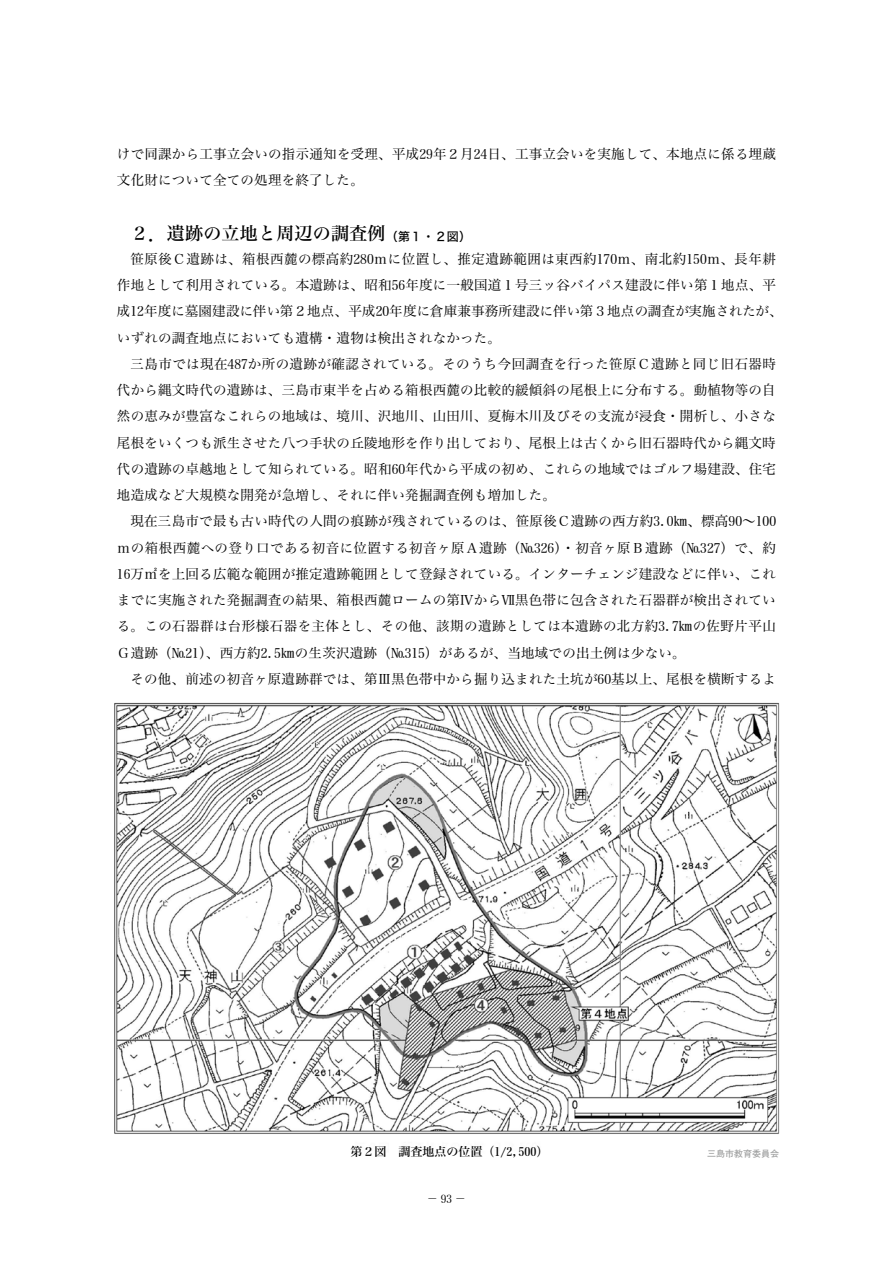
<style>
.page{position:relative;width:893px;height:1263px;background:#fff}
.page>*{position:absolute;margin:0;border:0;box-sizing:border-box;transform-origin:0 0}
.t1{font:18px "Hira Min Std W5";letter-spacing:.015em;color:#000}
.t2{font:13.5px/26.2px "Hira Min Std W3";letter-spacing:.015em;color:#000}
.t3{font:12px "Hira Min Std W5";color:#000}
.t4{font:11.25px "Hira Min Std W3";color:#000}
.t5{font:700 9px "Futo Go B101 Pr 6";color:#9fa0a0}
.s1{font-family:"Hira Kaku Std W5";font-size:12px}
</style>
<div class="page">
<img style="left:114px;top:702px;width:666px;height:432px">
<p class="t2" style="left:117px;top:140px;width:661px">けで同課から工事立会いの指示通知を受理、平成29年2 月24日、工事立会いを実施して、本地点に係る埋蔵文化財について全ての処理を終了した。</p>
<h1 class="t1" style="left:130px;top:220px;width:342px">２．遺跡の立地と周辺の調査例<span class="s1">（第１・２図）</span></h1>
<p class="t2" style="left:117px;top:245px;width:667px;text-indent:14px">笹原後Ｃ遺跡は、箱根西麓の標高約280ｍに位置し、推定遺跡範囲は東西約170ｍ、南北約150ｍ、長年耕作地として利用されている。本遺跡は、昭和56年度に一般国道1 号三ッ谷バイパス建設に伴い第1 地点、平成12年度に墓園建設に伴い第2 地点、平成20年度に倉庫兼事務所建設に伴い第3 地点の調査が実施されたが、いずれの調査地点においても遺構・遺物は検出されなかった。</p>
<p class="t2" style="left:117px;top:350px;width:661px;text-align:justify;text-indent:14px">三島市では現在487か所の遺跡が確認されている。そのうち今回調査を行った笹原Ｃ遺跡と同じ旧石器時代から縄文時代の遺跡は、三島市東半を占める箱根西麓の比較的緩傾斜の尾根上に分布する。動植物等の自然の恵みが豊富なこれらの地域は、境川、沢地川、山田川、夏梅木川及びその支流が浸食・開析し、小さな尾根をいくつも派生させた八つ手状の丘陵地形を作り出しており、尾根上は古くから旧石器時代から縄文時代の遺跡の卓越地として知られている。昭和60年代から平成の初め、これらの地域ではゴルフ場建設、住宅地造成など大規模な開発が急増し、それに伴い発掘調査例も増加した。</p>
<p class="t2" style="left:117px;top:508px;width:661px;text-align:justify;text-indent:14px">現在三島市で最も古い時代の人間の痕跡が残されているのは、笹原後Ｃ遺跡の西方約3.0㎞、標高90～100ｍの箱根西麓への登り口である初音に位置する初音ヶ原Ａ遺跡（№326）・初音ヶ原Ｂ遺跡（№327）で、約16万㎡を上回る広範な範囲が推定遺跡範囲として登録されている。インターチェンジ建設などに伴い、これまでに実施された発掘調査の結果、箱根西麓ロームの第ⅣからⅦ黒色帯に包含された石器群が検出されている。この石器群は台形様石器を主体とし、その他、該期の遺跡としては本遺跡の北方約3.7㎞の佐野片平山Ｇ遺跡（№21）、西方約2.5㎞の生茨沢遺跡（№315）があるが、当地域での出土例は少ない。</p>
<p class="t2" style="left:130px;top:665px;width:647px">その他、前述の初音ヶ原遺跡群では、第Ⅲ黒色帯中から掘り込まれた土坑が60基以上、尾根を横断するよ</p>
<p class="t3" style="left:350px;top:1143px;width:200px">第２図　調査地点の位置（1/2,500）</p>
<p class="t4" style="left:427px;top:1191px;width:41px">－93－</p>
<p class="t5" style="left:707px;top:1147px;width:73px">三島市教育委員会</p>
</div>
